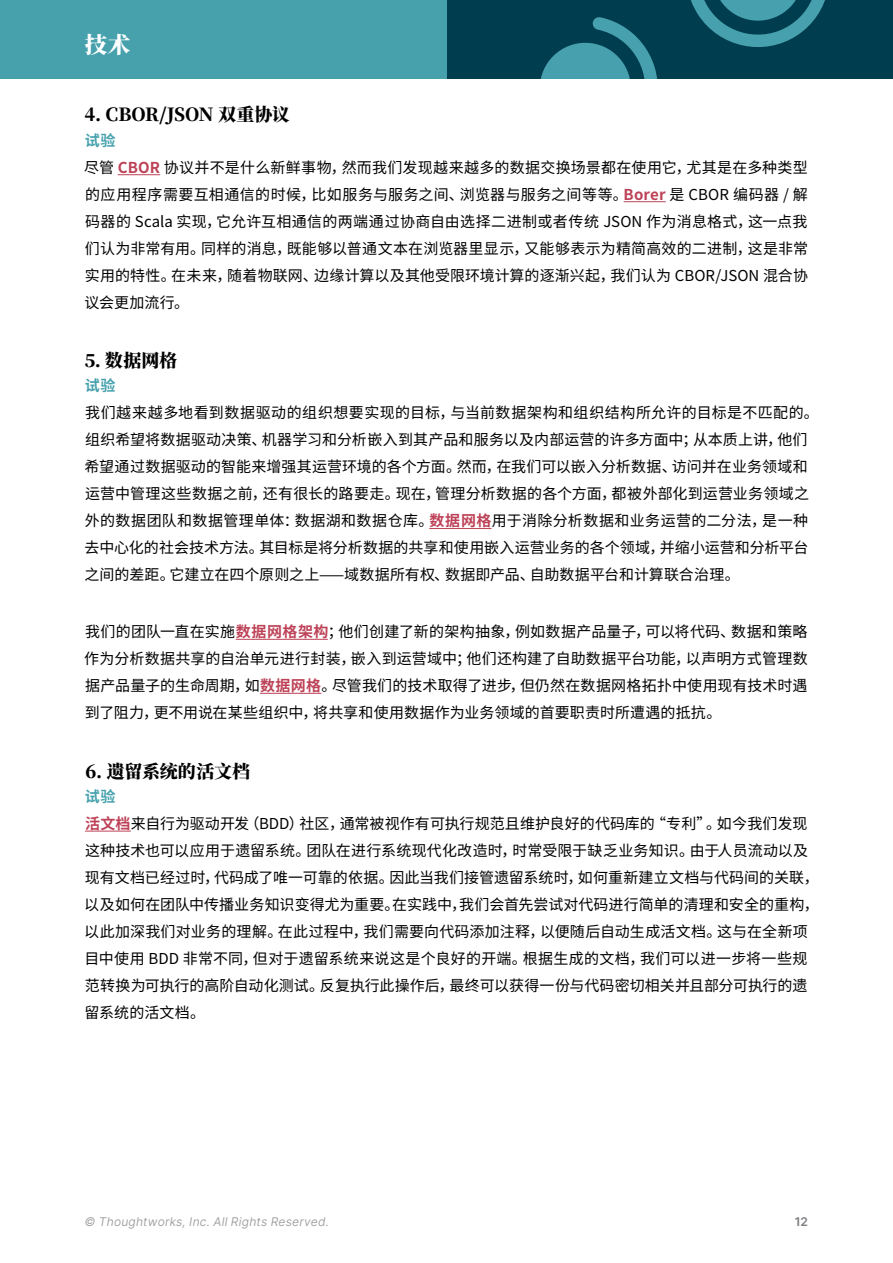
<style>
.page{position:relative;width:893px;height:1263px;background:#fff}
.page>*{position:absolute;margin:0;border:0;box-sizing:border-box;transform-origin:0 0}
.t1{font:900 22.5px "Noto Serif SC";color:#fff}
.blip_title{font:900 18px "Noto Serif SC";letter-spacing:-.005em;color:#000}
.body_copy{font:15px/27px "Noto Sans SC";letter-spacing:.01em;color:#000;text-align:justify}
.ring{font:700 15px "Noto Sans SC";color:#47a1ad}
.t2{font:12px "Inter V";letter-spacing:.02em;color:#9d9d9c}
.t3{font:12px "Inter V";color:#808184}
.s1{font-weight:700;color:#bd4257}
</style>
<div class="page">
<hr style="left:118px;top:174px;width:42px;height:1px;background:#bd4257">
<hr style="left:624px;top:201px;width:42px;height:1px;background:#bd4257">
<hr style="left:429px;top:528px;width:62px;height:1px;background:#bd4257">
<hr style="left:236px;top:639px;width:92px;height:1px;background:#bd4257">
<hr style="left:260px;top:693px;width:61px;height:1px;background:#bd4257">
<hr style="left:85px;top:831px;width:46px;height:1px;background:#bd4257">
<div style="left:446px;top:0;width:447px;height:79px;background:#003d4f"></div>
<svg style="left:691px;top:0;width:134px;height:47px"></svg>
<svg style="left:541px;top:17px;width:116px;height:62px"></svg>
<div style="left:0;top:0;width:446px;height:79px;background:#47a1ad"></div>
<h1 class="t1" style="left:85px;top:32px;width:47px">技术</h1>
<p class="blip_title" style="left:85px;top:104px;width:207px">4. CBOR/JSON 双重协议</p>
<p class="ring" style="left:85px;top:132px;width:32px">试验</p>
<p class="body_copy" style="left:84px;top:154px;width:725px">尽管 <span class="s1">CBOR</span> 协议并不是什么新鲜事物，然而我们发现越来越多的数据交换场景都在使用它，尤其是在多种类型的应用程序需要互相通信的时候，比如服务与服务之间、浏览器与服务之间等等。<span class="s1">Borer</span> 是 CBOR 编码器 / 解码器的 Scala 实现，它允许互相通信的两端通过协商自由选择二进制或者传统 JSON 作为消息格式，这一点我们认为非常有用。同样的消息，既能够以普通文本在浏览器里显示，又能够表示为精简高效的二进制，这是非常实用的特性。在未来，随着物联网、边缘计算以及其他受限环境计算的逐渐兴起，我们认为 CBOR/JSON 混合协议会更加流行。</p>
<p class="blip_title" style="left:84px;top:350px;width:94px">5. 数据网格</p>
<p class="ring" style="left:85px;top:377px;width:32px">试验</p>
<p class="body_copy" style="left:84px;top:400px;width:736px;text-align:left">我们越来越多地看到数据驱动的组织想要实现的目标，与当前数据架构和组织结构所允许的目标是不匹配的。组织希望将数据驱动决策、机器学习和分析嵌入到其产品和服务以及内部运营的许多方面中；从本质上讲，他们希望通过数据驱动的智能来增强其运营环境的各个方面。然而，在我们可以嵌入分析数据、访问并在业务领域和运营中管理这些数据之前，还有很长的路要走。现在，管理分析数据的各个方面，都被外部化到运营业务领域之外的数据团队和数据管理单体：数据湖和数据仓库。<span class="s1">数据网格</span>用于消除分析数据和业务运营的二分法，是一种去中心化的社会技术方法。其目标是将分析数据的共享和使用嵌入运营业务的各个领域，并缩小运营和分析平台之间的差距。它建立在四个原则之上——域数据所有权、数据即产品、自助数据平台和计算联合治理。</p>
<p class="body_copy" style="left:84px;top:618px;width:725px">我们的团队一直在实施<span class="s1">数据网格架构</span>；他们创建了新的架构抽象，例如数据产品量子，可以将代码、数据和策略作为分析数据共享的自治单元进行封装，嵌入到运营域中；他们还构建了自助数据平台功能，以声明方式管理数据产品量子的生命周期，如<span class="s1">数据网格</span>。尽管我们的技术取得了进步，但仍然在数据网格拓扑中使用现有技术时遇到了阻力，更不用说在某些组织中，将共享和使用数据作为业务领域的首要职责时所遭遇的抵抗。</p>
<p class="blip_title" style="left:85px;top:761px;width:166px">6. 遗留系统的活文档</p>
<p class="ring" style="left:85px;top:788px;width:32px">试验</p>
<p class="body_copy" style="left:84px;top:810px;width:736px;text-align:left"><span class="s1">活文档</span>来自行为驱动开发（BDD）社区，通常被视作有可执行规范且维护良好的代码库的“专利”。如今我们发现这种技术也可以应用于遗留系统。团队在进行系统现代化改造时，时常受限于缺乏业务知识。由于人员流动以及现有文档已经过时，代码成了唯一可靠的依据。因此当我们接管遗留系统时，如何重新建立文档与代码间的关联，以及如何在团队中传播业务知识变得尤为重要。在实践中，我们会首先尝试对代码进行简单的清理和安全的重构，以此加深我们对业务的理解。在此过程中，我们需要向代码添加注释，以便随后自动生成活文档。这与在全新项目中使用 BDD 非常不同，但对于遗留系统来说这是个良好的开端。根据生成的文档，我们可以进一步将一些规范转换为可执行的高阶自动化测试。反复执行此操作后，最终可以获得一份与代码密切相关并且部分可执行的遗留系统的活文档。</p>
<p class="t2" style="left:85px;top:1213px;width:246px">© Thoughtworks, Inc. All Rights Reserved.</p>
<p class="t3" style="left:795px;top:1213px;width:15px">12</p>
</div>
